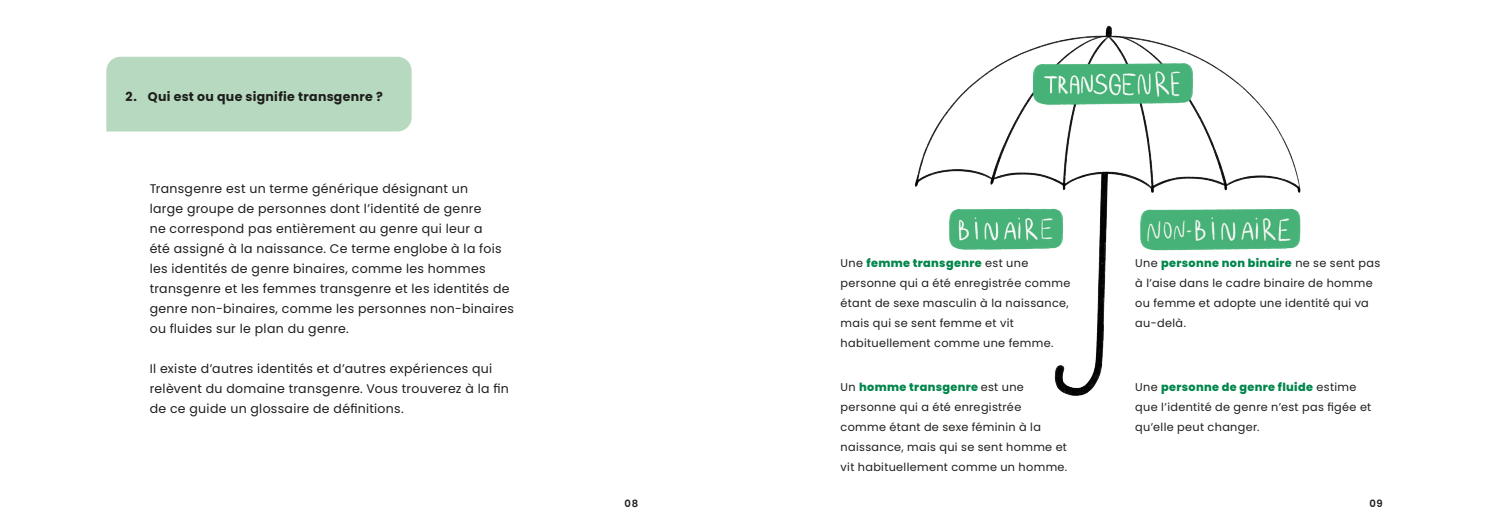
<style>
.page{position:relative;width:1489px;height:525px;background:#fff}
.page>*{position:absolute;margin:0;border:0;box-sizing:border-box;transform-origin:0 0}
.Body{font:12.5px/20px "Poppins";letter-spacing:.025em;color:#1d1d1b}
.t1{font:700 12.5px "Poppins";letter-spacing:.025em;color:#1d1d1b}
.Body-2{font:11.25px/20px "Poppins";letter-spacing:.03em;color:#1d1d1b}
.t2{font:600 10px "Poppins";color:#1d1d1b}
.s1{font-weight:800;color:#00864b}
</style>
<div class="page">
<img style="left:915px;top:25px;width:386px;height:371px">
<div style="left:106px;top:57px;width:305px;height:74px;background:#b6d9bf"></div>
<p class="t1" style="left:125px;top:90px;width:259px">2. Qui est ou que signifie transgenre ?</p>
<p class="Body" style="left:150px;top:178px;width:366px">Transgenre est un terme générique désignant un<br>large groupe de personnes dont l’identité de genre<br>ne correspond pas entièrement au genre qui leur a<br>été assigné à la naissance. Ce terme englobe à la fois les identités de genre binaires, comme les hommes transgenre et les femmes transgenre et les identités de genre non-binaires, comme les personnes non-binaires ou fluides sur le plan du genre.</p>
<p class="Body" style="left:150px;top:358px;width:361px">Il existe d’autres identités et d’autres expériences qui relèvent du domaine transgenre. Vous trouverez à la fin de ce guide un glossaire de définitions.</p>
<p class="Body-2" style="left:840px;top:253px;width:231px">Une <span class="s1">femme transgenre</span> est une personne qui a été enregistrée comme étant de sexe masculin à la naissance, mais qui se sent femme et vit habituellement comme une femme.</p>
<p class="Body-2" style="left:1135px;top:253px;width:246px">Une <span class="s1">personne non binaire</span> ne se sent pas à l’aise dans le cadre binaire de homme ou femme et adopte une identité qui va au-delà.</p>
<p class="Body-2" style="left:840px;top:377px;width:228px">Un <span class="s1">homme transgenre</span> est une personne qui a été enregistrée comme étant de sexe féminin à la naissance, mais qui se sent homme et vit habituellement comme un homme.</p>
<p class="Body-2" style="left:1135px;top:377px;width:237px">Une <span class="s1">personne de genre fluide</span> estime que l’identité de genre n’est pas figée et qu’elle peut changer.</p>
<p class="t2" style="left:624px;top:497px;width:15px">08</p>
<p class="t2" style="left:1369px;top:497px;width:15px">09</p>
</div>
